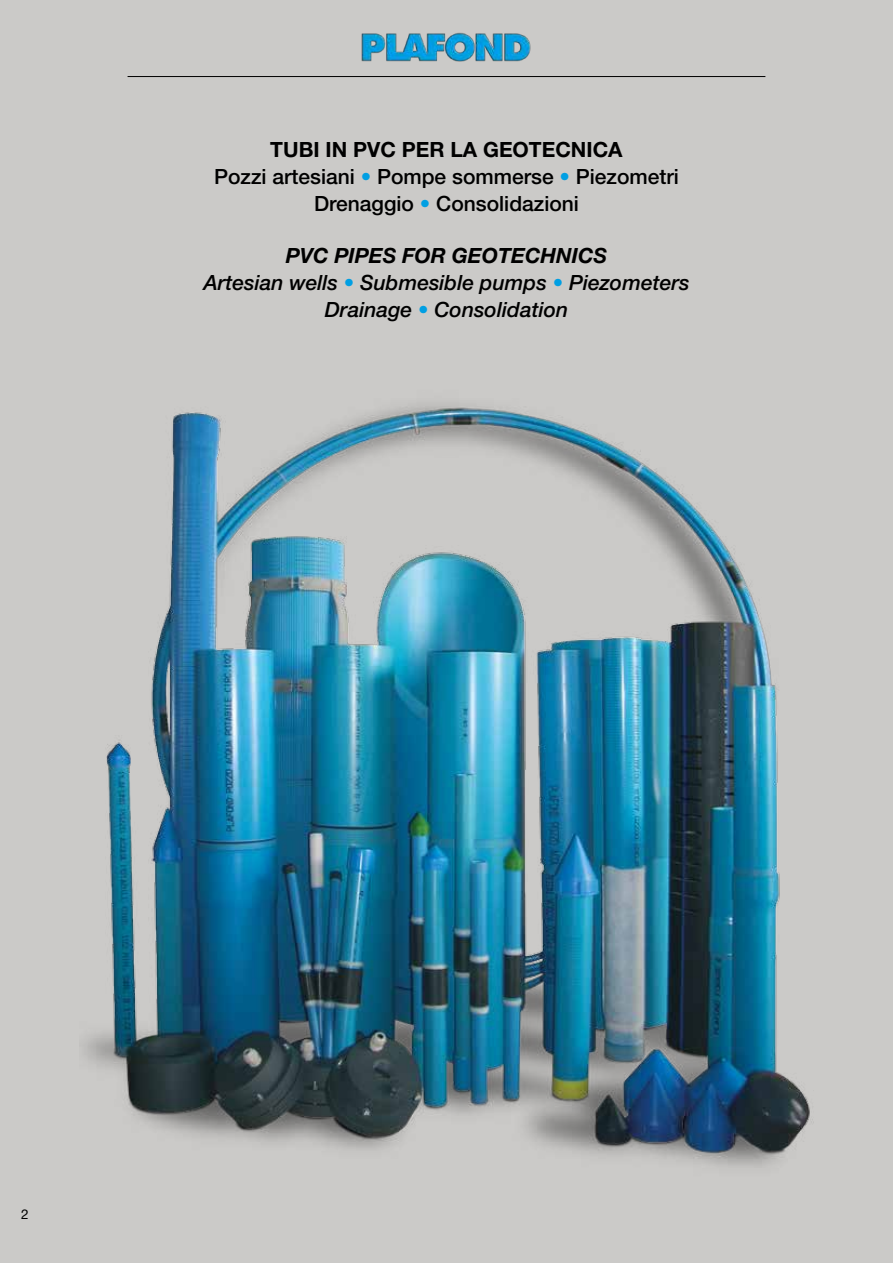
<style>
.page{position:relative;width:893px;height:1263px;background:#cbcac8}
.page>*{position:absolute;margin:0;border:0;box-sizing:border-box;transform-origin:0 0}
.t1{font:500 21px/27px "Helvetica Neue";color:#000;text-align:center}
.t2{font:italic 500 21px/27px "Helvetica Neue";color:#000;text-align:center}
.t3{font:13.5px "Helvetica Neue";color:#000}
.s1{font-weight:700}
.s2{color:#009fe3}
</style>
<div class="page">
<img style="left:361px;top:32px;width:170px;height:30px">
<hr style="left:128px;top:76px;width:637px;height:1px;background:#000">
<img style="left:83px;top:405px;width:730px;height:762px">
<p class="t1" style="left:214px;top:136px;width:466px"><span class="s1">TUBI IN PVC PER LA GEOTECNICA<br></span>Pozzi artesiani <span class="s2">•</span> Pompe sommerse <span class="s2">•</span> Piezometri<br>Drenaggio <span class="s2">•</span> Consolidazioni</p>
<p class="t2" style="left:203px;top:242px;width:488px"><span class="s1">PVC PIPES FOR GEOTECHNICS<br></span>Artesian wells <span class="s2">•</span> Submesible pumps <span class="s2">•</span> Piezometers<br>Drainage <span class="s2">•</span> Consolidation</p>
<p class="t3" style="left:21px;top:1206px;width:9px">2</p>
</div>
